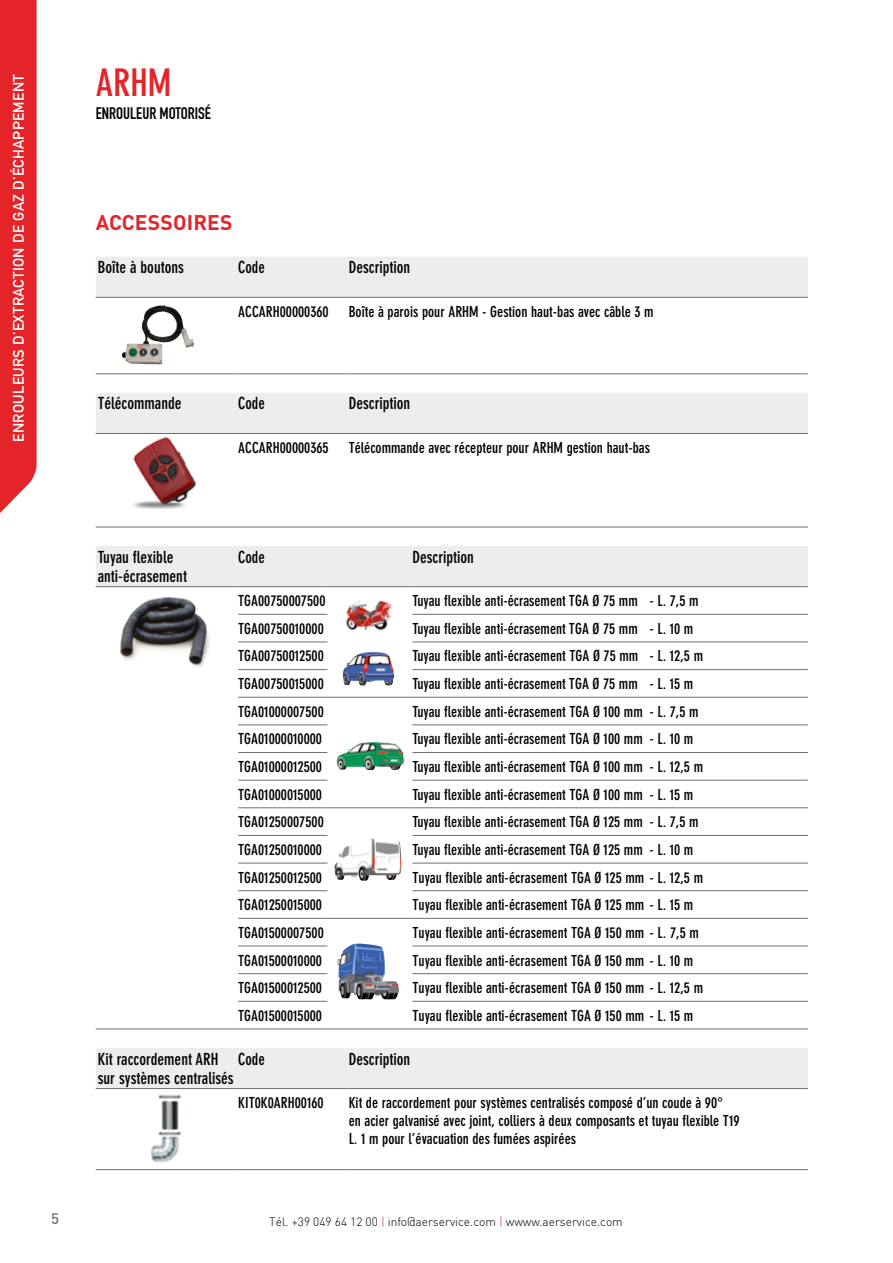
<style>
.page{position:relative;width:893px;height:1263px;background:#fff}
.page>*{position:absolute;margin:0;border:0;box-sizing:border-box;transform-origin:0 0}
.t1{font:700 condensed 37.5px "DIN Neuzeit Grotesk";color:#e52429}
.t2{font:700 21px "DIN Pro";letter-spacing:.01em;color:#e52429}
.t3{font:700 condensed 16.5px/19.8px "DIN Neuzeit Grotesk";color:#000}
.t4{font:16.5px "DIN Engschrift Alternate";color:#000}
.t5{font:700 condensed 16.5px "DIN Neuzeit Grotesk";color:#000;scale:.96 1}
.t6{font:700 condensed 15px/18px "DIN Neuzeit Grotesk";color:#000}
.t7{font:15px "DIN Mittelschrift";letter-spacing:.02em;color:#fff}
.t8{font:500 15px "DIN Pro";color:#706f6f}
.t9{font:300 12px "DIN";color:#000}
.s1{color:#e52429}
</style>
<div class="page">
<div style="left:0;top:0;width:37px;height:513px;background:#e52429"></div>
<div style="left:96px;top:257px;width:712px;height:40px;background:#ededed"></div>
<hr style="left:96px;top:297px;width:142px;height:1px;background:#706f6f">
<hr style="left:238px;top:297px;width:111px;height:1px;background:#706f6f">
<hr style="left:349px;top:297px;width:459px;height:1px;background:#706f6f">
<hr style="left:96px;top:374px;width:142px;height:1px;background:#706f6f">
<hr style="left:238px;top:374px;width:111px;height:1px;background:#706f6f">
<hr style="left:349px;top:374px;width:459px;height:1px;background:#706f6f">
<img style="left:122px;top:305px;width:72px;height:59px">
<div style="left:96px;top:393px;width:712px;height:40px;background:#ededed"></div>
<hr style="left:96px;top:433px;width:142px;height:1px;background:#706f6f">
<hr style="left:238px;top:433px;width:111px;height:1px;background:#706f6f">
<hr style="left:349px;top:433px;width:459px;height:1px;background:#706f6f">
<hr style="left:96px;top:527px;width:142px;height:1px;background:#706f6f">
<hr style="left:238px;top:527px;width:111px;height:1px;background:#706f6f">
<hr style="left:349px;top:527px;width:459px;height:1px;background:#706f6f">
<img style="left:133px;top:437px;width:64px;height:72px">
<div style="left:96px;top:546px;width:712px;height:40px;background:#ededed"></div>
<hr style="left:96px;top:1029px;width:142px;height:1px;background:#706f6f">
<hr style="left:238px;top:586px;width:89px;height:1px;background:#706f6f">
<hr style="left:412px;top:586px;width:396px;height:1px;background:#706f6f">
<hr style="left:238px;top:614px;width:89px;height:1px;background:#706f6f">
<hr style="left:412px;top:614px;width:396px;height:1px;background:#706f6f">
<hr style="left:238px;top:642px;width:89px;height:1px;background:#706f6f">
<hr style="left:412px;top:642px;width:396px;height:1px;background:#706f6f">
<hr style="left:238px;top:669px;width:89px;height:1px;background:#706f6f">
<hr style="left:412px;top:669px;width:396px;height:1px;background:#706f6f">
<hr style="left:238px;top:697px;width:89px;height:1px;background:#706f6f">
<hr style="left:412px;top:697px;width:396px;height:1px;background:#706f6f">
<hr style="left:238px;top:725px;width:89px;height:1px;background:#706f6f">
<hr style="left:412px;top:725px;width:396px;height:1px;background:#706f6f">
<hr style="left:238px;top:752px;width:89px;height:1px;background:#706f6f">
<hr style="left:412px;top:752px;width:396px;height:1px;background:#706f6f">
<hr style="left:238px;top:780px;width:89px;height:1px;background:#706f6f">
<hr style="left:412px;top:780px;width:396px;height:1px;background:#706f6f">
<hr style="left:238px;top:807px;width:89px;height:1px;background:#706f6f">
<hr style="left:412px;top:807px;width:396px;height:1px;background:#706f6f">
<hr style="left:238px;top:835px;width:89px;height:1px;background:#706f6f">
<hr style="left:412px;top:835px;width:396px;height:1px;background:#706f6f">
<hr style="left:238px;top:863px;width:89px;height:1px;background:#706f6f">
<hr style="left:412px;top:863px;width:396px;height:1px;background:#706f6f">
<hr style="left:238px;top:890px;width:89px;height:1px;background:#706f6f">
<hr style="left:412px;top:890px;width:396px;height:1px;background:#706f6f">
<hr style="left:238px;top:918px;width:89px;height:1px;background:#706f6f">
<hr style="left:327px;top:1029px;width:85px;height:1px;background:#706f6f">
<hr style="left:412px;top:918px;width:396px;height:1px;background:#706f6f">
<hr style="left:238px;top:946px;width:89px;height:1px;background:#706f6f">
<hr style="left:412px;top:946px;width:396px;height:1px;background:#706f6f">
<hr style="left:238px;top:973px;width:89px;height:1px;background:#706f6f">
<hr style="left:412px;top:973px;width:396px;height:1px;background:#706f6f">
<hr style="left:238px;top:1001px;width:89px;height:1px;background:#706f6f">
<hr style="left:238px;top:1029px;width:89px;height:1px;background:#706f6f">
<hr style="left:412px;top:1001px;width:396px;height:1px;background:#706f6f">
<hr style="left:412px;top:1029px;width:396px;height:1px;background:#706f6f">
<hr style="left:96px;top:586px;width:142px;height:1px;background:#706f6f">
<hr style="left:327px;top:586px;width:85px;height:1px;background:#706f6f">
<hr style="left:327px;top:697px;width:85px;height:1px;background:#706f6f">
<hr style="left:327px;top:807px;width:85px;height:1px;background:#706f6f">
<hr style="left:327px;top:918px;width:85px;height:1px;background:#706f6f">
<img style="left:120px;top:597px;width:90px;height:70px">
<div style="left:96px;top:1048px;width:712px;height:40px;background:#ededed"></div>
<hr style="left:96px;top:1088px;width:142px;height:1px;background:#706f6f">
<hr style="left:238px;top:1088px;width:111px;height:1px;background:#706f6f">
<hr style="left:349px;top:1088px;width:459px;height:1px;background:#706f6f">
<hr style="left:96px;top:1169px;width:142px;height:1px;background:#706f6f">
<hr style="left:238px;top:1169px;width:111px;height:1px;background:#706f6f">
<hr style="left:349px;top:1169px;width:459px;height:1px;background:#706f6f">
<img style="left:151px;top:1094px;width:30px;height:69px">
<img style="left:343px;top:652px;width:52px;height:34px">
<img style="left:334px;top:838px;width:68px;height:43px">
<img style="left:337px;top:943px;width:62px;height:57px">
<img style="left:346px;top:600px;width:44px;height:29px">
<img style="left:336px;top:742px;width:69px;height:28px">
<p class="t7" style="left:10px;top:442px;width:369px;rotate:-90deg">ENROULEURS D’EXTRACTION DE GAZ D’ÉCHAPPEMENT</p>
<h1 class="t1" style="left:96px;top:61px;width:77px">ARHM</h1>
<p class="t4" style="left:96px;top:103px;width:117px">ENROULEUR MOTORISÉ</p>
<h2 class="t2" style="left:96px;top:208px;width:138px">ACCESSOIRES</h2>
<p class="t3" style="left:98px;top:258px;width:88px">Boîte à boutons</p>
<p class="t5" style="left:238px;top:258px;width:29px">Code</p>
<p class="t3" style="left:349px;top:258px;width:63px">Description</p>
<p class="t6" style="left:238px;top:303px;width:92px">ACCARH00000360</p>
<p class="t6" style="left:349px;top:303px;width:306px">Boîte à parois pour ARHM - Gestion haut-bas avec câble 3 m</p>
<p class="t3" style="left:98px;top:394px;width:85px">Télécommande</p>
<p class="t5" style="left:238px;top:394px;width:29px">Code</p>
<p class="t3" style="left:349px;top:394px;width:63px">Description</p>
<p class="t6" style="left:238px;top:439px;width:92px">ACCARH00000365</p>
<p class="t6" style="left:349px;top:439px;width:303px">Télécommande avec récepteur pour ARHM gestion haut-bas</p>
<p class="t3" style="left:98px;top:547px;width:91px">Tuyau flexible anti-écrasement</p>
<p class="t5" style="left:238px;top:547px;width:29px">Code</p>
<p class="t3" style="left:412px;top:547px;width:63px">Description</p>
<p class="t6" style="left:238px;top:592px;width:89px">TGA00750007500</p>
<p class="t6" style="left:412px;top:592px;width:288px">Tuyau flexible anti-écrasement TGA Ø 75 mm - L. 7,5 m</p>
<p class="t6" style="left:238px;top:620px;width:87px">TGA00750010000</p>
<p class="t6" style="left:412px;top:620px;width:282px">Tuyau flexible anti-écrasement TGA Ø 75 mm - L. 10 m</p>
<p class="t6" style="left:238px;top:647px;width:87px">TGA00750012500</p>
<p class="t6" style="left:412px;top:647px;width:292px">Tuyau flexible anti-écrasement TGA Ø 75 mm - L. 12,5 m</p>
<p class="t6" style="left:238px;top:675px;width:87px">TGA00750015000</p>
<p class="t6" style="left:412px;top:675px;width:282px">Tuyau flexible anti-écrasement TGA Ø 75 mm - L. 15 m</p>
<p class="t6" style="left:238px;top:702px;width:87px">TGA01000007500</p>
<p class="t6" style="left:412px;top:702px;width:288px">Tuyau flexible anti-écrasement TGA Ø 100 mm - L. 7,5 m</p>
<p class="t6" style="left:238px;top:730px;width:85px">TGA01000010000</p>
<p class="t6" style="left:412px;top:730px;width:282px">Tuyau flexible anti-écrasement TGA Ø 100 mm - L. 10 m</p>
<p class="t6" style="left:238px;top:758px;width:85px">TGA01000012500</p>
<p class="t6" style="left:412px;top:758px;width:292px">Tuyau flexible anti-écrasement TGA Ø 100 mm - L. 12,5 m</p>
<p class="t6" style="left:238px;top:785px;width:85px">TGA01000015000</p>
<p class="t6" style="left:412px;top:785px;width:282px">Tuyau flexible anti-écrasement TGA Ø 100 mm - L. 15 m</p>
<p class="t6" style="left:238px;top:813px;width:87px">TGA01250007500</p>
<p class="t6" style="left:412px;top:813px;width:288px">Tuyau flexible anti-écrasement TGA Ø 125 mm - L. 7,5 m</p>
<p class="t6" style="left:238px;top:841px;width:85px">TGA01250010000</p>
<p class="t6" style="left:412px;top:841px;width:282px">Tuyau flexible anti-écrasement TGA Ø 125 mm - L. 10 m</p>
<p class="t6" style="left:238px;top:868px;width:85px">TGA01250012500</p>
<p class="t6" style="left:412px;top:868px;width:292px">Tuyau flexible anti-écrasement TGA Ø 125 mm - L. 12,5 m</p>
<p class="t6" style="left:238px;top:896px;width:85px">TGA01250015000</p>
<p class="t6" style="left:412px;top:896px;width:282px">Tuyau flexible anti-écrasement TGA Ø 125 mm - L. 15 m</p>
<p class="t6" style="left:238px;top:924px;width:87px">TGA01500007500</p>
<p class="t6" style="left:412px;top:924px;width:288px">Tuyau flexible anti-écrasement TGA Ø 150 mm - L. 7,5 m</p>
<p class="t6" style="left:238px;top:951px;width:85px">TGA01500010000</p>
<p class="t6" style="left:412px;top:951px;width:282px">Tuyau flexible anti-écrasement TGA Ø 150 mm - L. 10 m</p>
<p class="t6" style="left:238px;top:979px;width:85px">TGA01500012500</p>
<p class="t6" style="left:412px;top:979px;width:292px">Tuyau flexible anti-écrasement TGA Ø 150 mm - L. 12,5 m</p>
<p class="t6" style="left:238px;top:1007px;width:85px">TGA01500015000</p>
<p class="t6" style="left:412px;top:1007px;width:282px">Tuyau flexible anti-écrasement TGA Ø 150 mm - L. 15 m</p>
<p class="t3" style="left:98px;top:1049px;width:137px">Kit raccordement ARH sur systèmes centralisés</p>
<p class="t5" style="left:238px;top:1049px;width:29px">Code</p>
<p class="t3" style="left:349px;top:1049px;width:63px">Description</p>
<p class="t6" style="left:238px;top:1094px;width:87px">KIT0K0ARH00160</p>
<p class="t6" style="left:349px;top:1094px;width:392px">Kit de raccordement pour systèmes centralisés composé d’un coude à 90°<br>en acier galvanisé avec joint, colliers à deux composants et tuyau flexible T19<br>L. 1 m pour l’évacuation des fumées aspirées</p>
<p class="t8" style="left:51px;top:1209px;width:9px">5</p>
<p class="t8" style="left:51px;top:1210px;width:9px">6</p>
<p class="t9" style="left:269px;top:1214px;width:355px">Tél. +39 049 64 12 00 <span class="s1">|</span> info@aerservice.com <span class="s1">|</span> wwww.aerservice.com</p>
</div>
